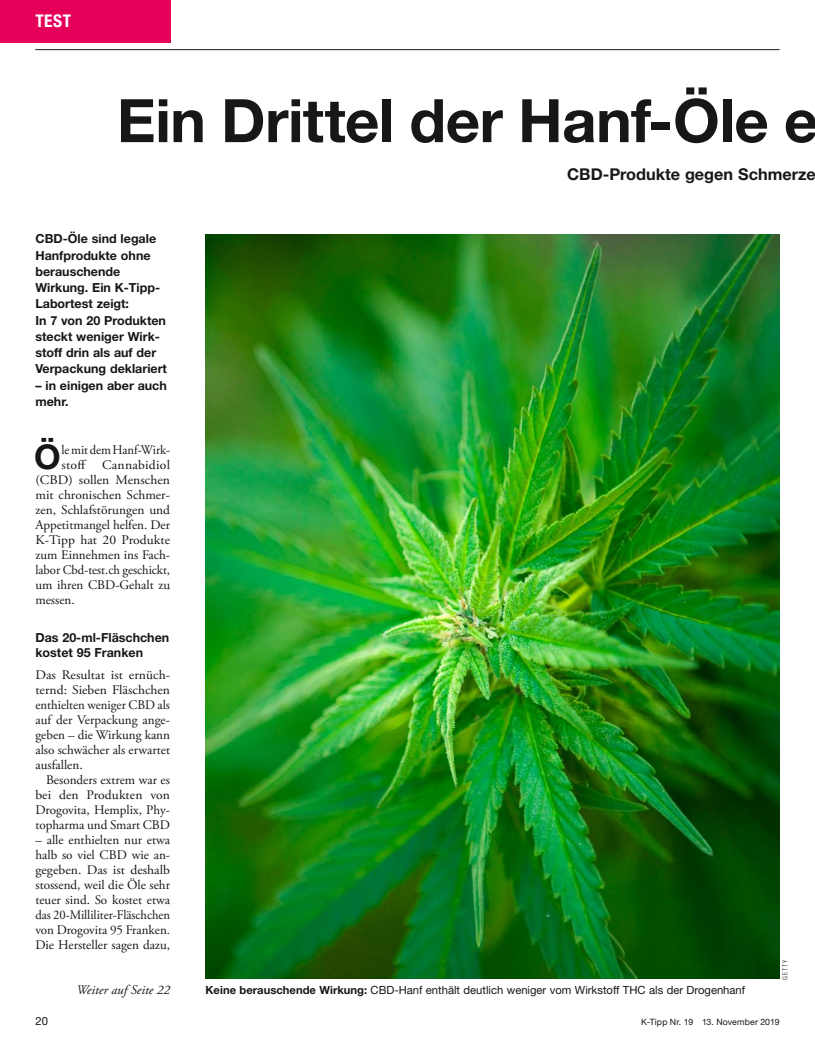
<style>
.page{position:relative;width:815px;height:1053px;background:#fff}
.page>*{position:absolute;margin:0;border:0;box-sizing:border-box;transform-origin:0 0}
.t1{font:700 60px "Helvetica Neue LT Std";letter-spacing:-.01em;color:#181716}
.t2{font:700 34.12px "Helvetica Neue LT Std";color:#181716}
.t3{font:700 condensed 17.5px "Helvetica Neue LT Std";color:#fff}
.t4{font:700 16.25px "Helvetica Neue LT Std";color:#181716}
.t5{font:13.12px/15px "Adobe Garamond Pro";color:#181716;text-align:justify}
.t6{font:13.12px/15px "Adobe Garamond Pro";color:#181716;text-align:justify;scale:1.04 1}
.t7{font:13.12px "Adobe Garamond Pro";color:#181716;scale:.96 1}
.t8{font:italic 13.12px "Adobe Garamond Pro";color:#181716}
.t9{font:700 12.5px/16.2px "Helvetica Neue LT Std";color:#181716}
.t10{font:11.25px "Helvetica Neue LT Std";color:#181716}
.t11{font:8.75px "Helvetica Neue LT Std";letter-spacing:.015em;color:#181716}
.t12{font:300 condensed 6.88px "Helvetica Neue LT Std";letter-spacing:.135em;color:#181716}
.s1{font-weight:700}
</style>
<div class="page">
<hr style="left:35px;top:49px;width:745px;height:1px;background:#181716">
<img style="left:206px;top:234px;width:574px;height:744px">
<div style="left:0;top:0;width:170px;height:43px;background:#e50059"></div>
<h3 class="t3" style="left:35px;top:10px;width:37px">TEST</h3>
<h1 class="t1" style="left:117px;top:84px;width:703px">Ein Drittel der Hanf-Öle e</h1>
<p class="t4" style="left:567px;top:164px;width:250px">CBD-Produkte gegen Schmerze</p>
<p class="t9" style="left:35px;top:230px;width:133px">CBD-Öle sind legale<br>Hanfprodukte ohne berauschende<br>Wirkung. Ein K-Tipp-<br>Labortest zeigt:<br>In 7 von 20 Produkten steckt weniger Wirk&shy;stoff drin als auf der<br>Verpackung deklariert</p>
<p class="t9" style="left:35px;top:377px;width:133px">– in einigen aber auch mehr.</p>
<h2 class="t2" style="left:34px;top:435px;width:28px">Ö</h2>
<p class="t7" style="left:62px;top:441px;width:115px">le mit dem Hanf-Wirk-</p>
<p class="t6" style="left:62px;top:457px;width:106px">stoff Cannabidiol</p>
<p class="t6" style="left:35px;top:472px;width:131px">(CBD) sollen Menschen</p>
<p class="t5" style="left:35px;top:487px;width:136px">mit chronischen Schmer-</p>
<p class="t5" style="left:35px;top:502px;width:136px">zen, Schlafstörungen und</p>
<p class="t5" style="left:35px;top:517px;width:136px">Appetitmangel helfen. Der</p>
<p class="t6" style="left:35px;top:532px;width:131px">K-Tipp hat 20 Produkte</p>
<p class="t5" style="left:35px;top:547px;width:136px">zum Einnehmen ins Fach-</p>
<p class="t5" style="left:35px;top:562px;width:136px">labor Cbd-test.ch geschickt,</p>
<p class="t5" style="left:35px;top:577px;width:136px">um ihren CBD-Gehalt zu</p>
<p class="t5" style="left:35px;top:592px;width:41px">messen.</p>
<p class="t9" style="left:35px;top:629px;width:135px;line-height:15px">Das 20-ml-Fläschchen kostet 95 Franken</p>
<p class="t6" style="left:35px;top:667px;width:131px">Das Resultat ist ernüch&shy;ternd: Sieben Fläschchen enthielten weniger CBD als auf der Verpackung ange&shy;geben – die Wirkung kann also schwächer als erwartet ausfallen.</p>
<p class="t5" style="left:35px;top:772px;width:136px;text-indent:11px">Besonders extrem war es bei den Produkten von Drogovita, Hemplix, Phy&shy;topharma und Smart CBD</p>
<p class="t5" style="left:35px;top:832px;width:136px">– alle enthielten nur etwa halb so viel CBD wie an&shy;gegeben. Das ist deshalb stossend, weil die Öle sehr teuer sind. So kostet etwa das 20-Milliliter-Fläschchen von Drogovita 95 Franken.<br>Die Hersteller sagen dazu,</p>
<p class="t8" style="left:77px;top:981px;width:95px">Weiter auf Seite 22</p>
<p class="t10" style="left:206px;top:983px;width:541px"><span class="s1">Keine berauschende Wirkung:</span> CBD-Hanf enthält deutlich weniger vom Wirkstoff THC als der Drogenhanf</p>
<p class="t12" style="left:781px;top:979px;width:21px;rotate:-90deg">GETTY</p>
<p class="t10" style="left:35px;top:1013px;width:14px">20</p>
<p class="t11" style="left:641px;top:1016px;width:140px">K-Tipp Nr. 19 13. November 2019</p>
</div>
